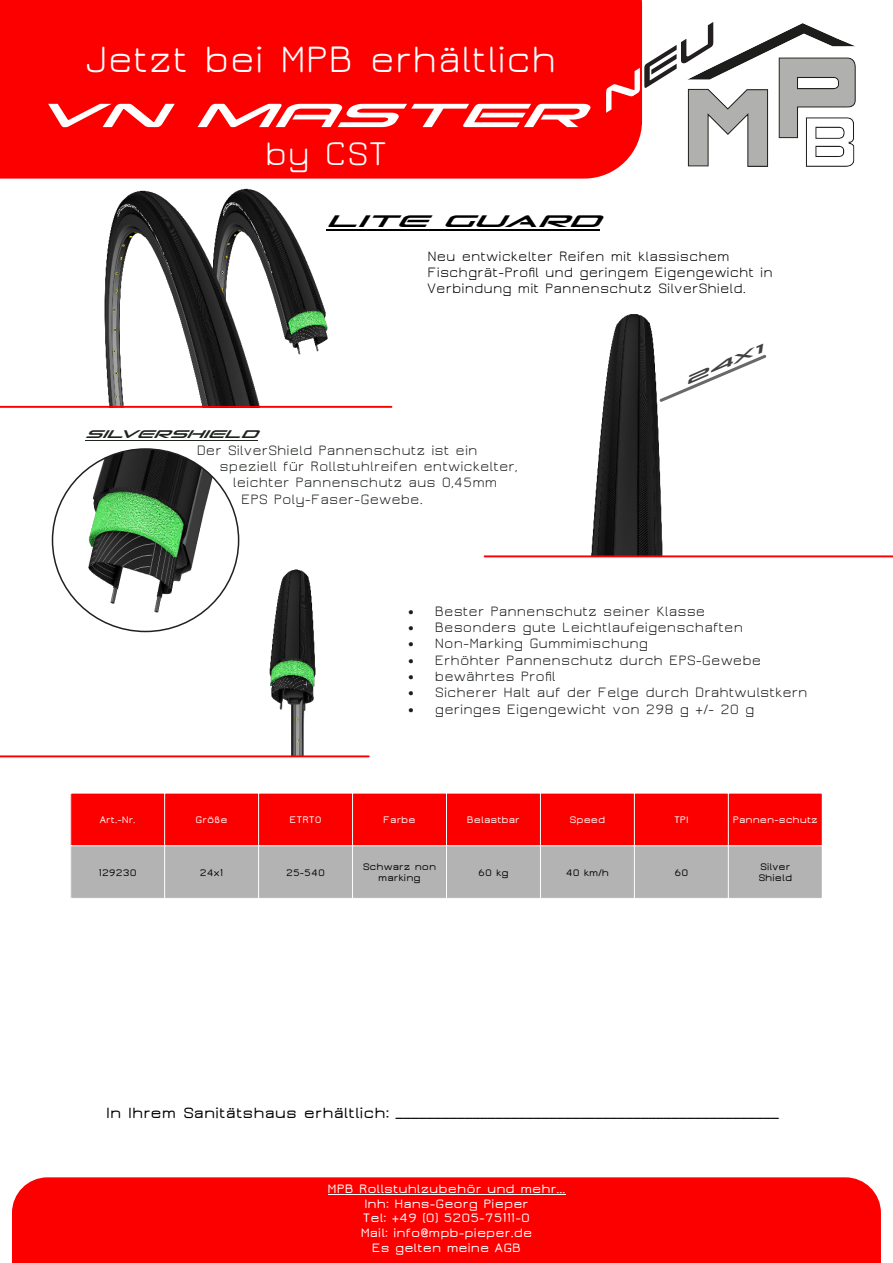
<style>
.page{position:relative;width:893px;height:1263px;background:#fff}
.page>*{position:absolute;margin:0;border:0;box-sizing:border-box;transform-origin:0 0}
.t1{font:italic 54px "Grand Sport";color:#fff}
.t2{font:40.5px "Jura";color:#fff}
.t3{font:36px "Jura";color:#fff}
.t4{font:italic 27px "Grand Sport";color:#000}
.t5{font:italic condensed 18px "Grand Sport";color:#1e231d}
.t6{font:italic 18px "Grand Sportt Expanded";color:#404040}
.t7{font:600 16.5px "Jura";color:#000}
.t8{font:15px "Jura";color:#191c1f}
.t9{font:15px "Jura";color:#1e231d}
.t10{font:15px/16.4px "Jura";color:#000}
.t11{font:600 13.5px/14.7px "Jura";color:#fff;text-align:center}
.t12{font:600 10.5px/11.4px "Jura";color:#000;text-align:center}
.t13{font:600 10.5px "Jura";color:#fff}
</style>
<div class="page">
<img style="left:0;top:188px;width:388px;height:218px">
<img style="left:388px;top:314px;width:275px;height:241px">
<img style="left:106px;top:552px;width:327px;height:203px">
<div style="left:0;top:0;width:642px;height:179px;background:#fc0000"></div>
<img style="left:687px;top:23px;width:168px;height:144px">
<div style="left:71px;top:793px;width:751px;height:53px;background:#fc0000"></div>
<div style="left:71px;top:846px;width:751px;height:52px;background:#b3b3b3"></div>
<hr style="left:164px;top:793px;width:1px;height:105px;background:#fff">
<hr style="left:258px;top:793px;width:1px;height:105px;background:#fff">
<hr style="left:352px;top:793px;width:1px;height:105px;background:#fff">
<hr style="left:446px;top:793px;width:1px;height:105px;background:#fff">
<hr style="left:540px;top:793px;width:1px;height:105px;background:#fff">
<hr style="left:634px;top:793px;width:1px;height:105px;background:#fff">
<hr style="left:728px;top:793px;width:1px;height:105px;background:#fff">
<hr style="left:71px;top:793px;width:751px;height:1px;background:#fff">
<hr style="left:71px;top:845px;width:751px;height:1px;background:#fff">
<hr style="left:326px;top:229px;width:273px;height:2px;background:#000">
<hr style="left:85px;top:440px;width:172px;height:1px;background:#1e231d">
<img style="left:53px;top:449px;width:186px;height:182px;border-radius:50%">
<svg style="left:0;top:755px;width:370px;height:2px"></svg>
<svg style="left:0;top:406px;width:392px;height:2px"></svg>
<svg style="left:484px;top:555px;width:409px;height:2px"></svg>
<svg style="left:658px;top:354px;width:109px;height:49px"></svg>
<div style="left:12px;top:1177px;width:869px;height:86px;background:#fc0000"></div>
<hr style="left:328px;top:1194px;width:237px;height:1px;background:#fff">
<svg style="left:595px;top:22px;width:129px;height:91px"></svg>
<h2 class="t2" style="left:84px;top:40px;width:474px">Jetzt bei MPB erhältlich</h2>
<h1 class="t1" style="left:32px;top:87px;width:552px">VN MASTER</h1>
<h3 class="t3" style="left:265px;top:136px;width:124px">by CST</h3>
<h3 class="t4" style="left:326px;top:206px;width:275px">Lite Guard</h3>
<p class="t10" style="left:427px;top:248px;width:347px">Neu entwickelter Reifen mit klassischem<br>Fischgrät-Profil und geringem Eigengewicht in<br>Verbindung mit Pannenschutz SilverShield.</p>
<p class="t5" style="left:85px;top:425px;width:174px">Silvershield</p>
<p class="t9" style="left:197px;top:443px;width:282px">Der SilverShield Pannenschutz ist ein</p>
<p class="t9" style="left:220px;top:459px;width:299px">speziell für Rollstuhlreifen entwickelter,</p>
<p class="t9" style="left:233px;top:475px;width:266px">leichter Pannenschutz aus 0,45mm</p>
<p class="t9" style="left:241px;top:492px;width:183px">EPS Poly-Faser-Gewebe.</p>
<p class="t6" style="left:681px;top:372px;width:85px;rotate:-23deg">24x1</p>
<p class="t8" style="left:408px;top:604px;width:299px">• Bester Pannenschutz seiner Klasse</p>
<p class="t8" style="left:408px;top:620px;width:337px">• Besonders gute Leichtlaufeigenschaften</p>
<p class="t8" style="left:408px;top:636px;width:242px">• Non-Marking Gummimischung</p>
<p class="t8" style="left:408px;top:653px;width:355px">• Erhöhter Pannenschutz durch EPS-Gewebe</p>
<p class="t8" style="left:408px;top:669px;width:149px">• bewährtes Profil</p>
<p class="t8" style="left:408px;top:685px;width:401px">• Sicherer Halt auf der Felge durch Drahtwulstkern</p>
<p class="t8" style="left:408px;top:702px;width:348px">• geringes Eigengewicht von 298 g +/- 20 g</p>
<p class="t13" style="left:100px;top:815px;width:37px">Art.-Nr.</p>
<p class="t13" style="left:196px;top:815px;width:34px">Größe</p>
<p class="t13" style="left:290px;top:815px;width:34px">ETRTO</p>
<p class="t13" style="left:383px;top:815px;width:34px">Farbe</p>
<p class="t13" style="left:467px;top:815px;width:54px">Belastbar</p>
<p class="t13" style="left:569px;top:815px;width:37px">Speed</p>
<p class="t13" style="left:674px;top:815px;width:16px">TPI</p>
<p class="t13" style="left:733px;top:815px;width:87px">Pannen-schutz</p>
<p class="t12" style="left:99px;top:867px;width:39px">129230</p>
<p class="t12" style="left:200px;top:867px;width:25px">24x1</p>
<p class="t12" style="left:286px;top:867px;width:40px">25-540</p>
<p class="t12" style="left:363px;top:861px;width:75px">Schwarz non marking</p>
<p class="t12" style="left:478px;top:867px;width:32px">60 kg</p>
<p class="t12" style="left:566px;top:867px;width:45px">40 km/h</p>
<p class="t12" style="left:674px;top:867px;width:15px">60</p>
<p class="t12" style="left:758px;top:861px;width:35px;text-align:left">Silver<br>Shield</p>
<p class="t7" style="left:106px;top:1104px;width:674px">In Ihrem Sanitätshaus erhältlich: __________________________________________________</p>
<p class="t11" style="left:328px;top:1181px;width:239px">MPB Rollstuhlzubehör und mehr...<br>Inh: Hans-Georg Pieper<br>Tel: +49 (0) 5205-75111-0<br>Mail: info@mpb-pieper.de<br>Es gelten meine AGB</p>
</div>
